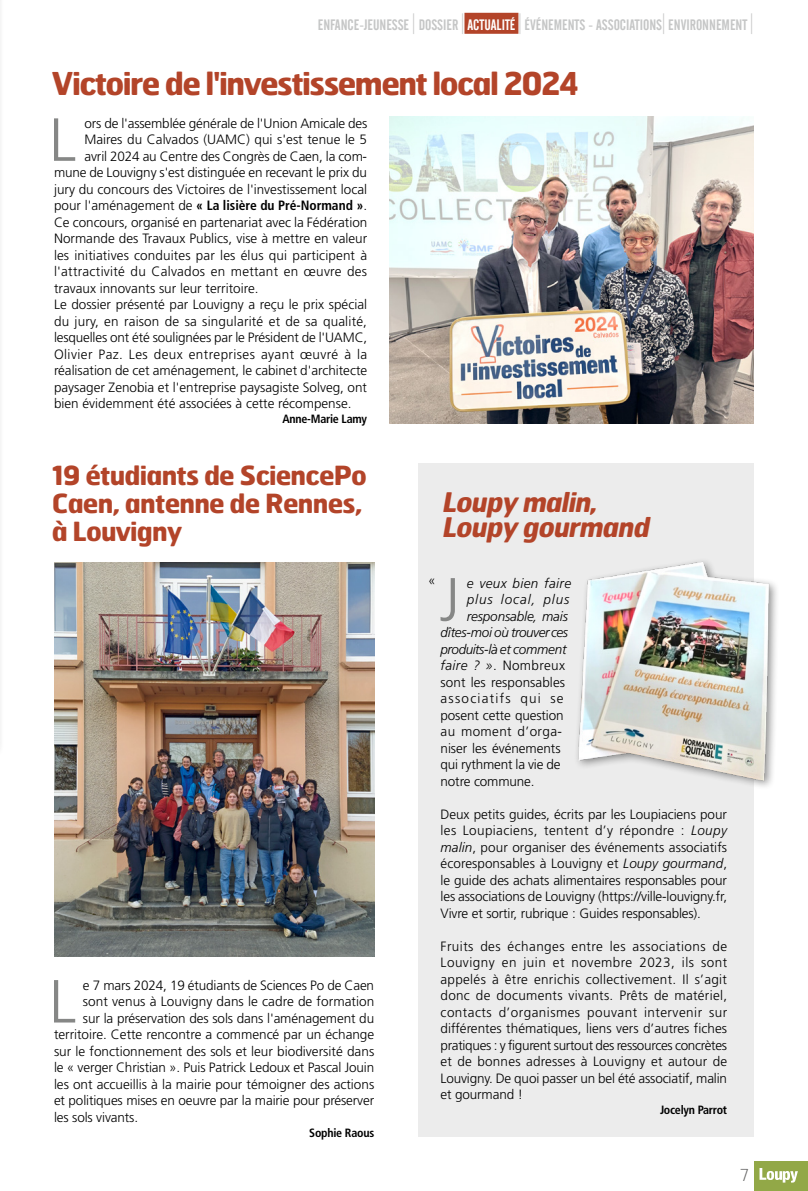
<style>
.page{position:relative;width:808px;height:1191px;background:#fff}
.page>*{position:absolute;margin:0;border:0;box-sizing:border-box;transform-origin:0 0}
.t1{font:300 60.75px "Frutiger LT Std";color:#868786}
.t2{font:700 31.5px "Hermes";letter-spacing:-.05em;color:#b34429}
.t3{font:italic 700 27px/25.5px "Hermes";color:#b34429}
.t4{font:700 26.4px/27.9px "Hermes";letter-spacing:-.03em;color:#b34429}
.t5{font:100 16.5px "Hermes";color:#626261}
.t6{font:15px "Alternate Gothic No 2 BT";color:#c5c6c6}
.t7{font:300 13.5px/16.5px "Frutiger LT Std";letter-spacing:-.01em;color:#000;text-align:justify}
.t8{font:italic 300 13.5px "Frutiger LT Std";letter-spacing:-.01em;color:#000}
.t9{font:300 13.5px "Frutiger LT Std";letter-spacing:.03em;color:#000}
.t10{font:italic 300 13.5px "Frutiger LT Std";letter-spacing:-.035em;color:#000}
.t11{font:300 13.5px "Frutiger LT Std";letter-spacing:.095em;color:#000}
.t12{font:italic 300 13.5px "Frutiger LT Std";letter-spacing:.025em;color:#000}
.t13{font:italic 300 13.5px "Frutiger LT Std";letter-spacing:.07em;color:#000}
.t14{font:700 condensed 12px "Frutiger LT Std";letter-spacing:-.02em;color:#000}
.s1{font-family:"Hermes";font-weight:100;font-size:21px}
.s2{color:#fff}
.s3{font-weight:700;font-stretch:condensed}
.s4{font-style:normal}
.s5{font-style:italic}
</style>
<div class="page">
<div style="left:418px;top:463px;width:336px;height:674px;background:#ececec"></div>
<img style="left:577px;top:561px;width:200px;height:226px">
<div style="left:464px;top:13px;width:54px;height:21px;background:#b34429"></div>
<img style="left:389px;top:117px;width:365px;height:307px">
<img style="left:54px;top:562px;width:320px;height:394px">
<div style="left:754px;top:1161px;width:54px;height:30px;background:#92a847"></div>
<svg style="left:759px;top:1168px;width:39px;height:14px"></svg>
<p class="t6" style="left:318px;top:16px;width:437px">ENFANCE-JEUNESSE <span class="s1">|</span> DOSSIER <span class="s1">|</span> <span class="s2">ACTUALITÉ</span> <span class="s1">|</span> ÉVÉNEMENTS - ASSOCIATIONS<span class="s1">|</span> ENVIRONNEMENT <span class="s1">|</span></p>
<p class="t2" style="left:52px;top:63px;width:528px">Victoire de l'investissement local 2024</p>
<p class="t1" style="left:49px;top:105px;width:28px">L</p>
<p class="t7" style="left:54px;top:115px;width:315px;text-align:right">ors de l'assemblée générale de l'Union Amicale des Maires du Calvados (UAMC) qui s'est tenue le 5<br>avril 2024 au Centre des Congrès de Caen, la com&shy;mune de Louvigny s'est distinguée en recevant le prix du jury du concours des Victoires de l'investissement local pour l'aménagement de <span class="s3">« La lisière du Pré-Normand »</span>.</p>
<p class="t7" style="left:54px;top:214px;width:315px">Ce concours, organisé en partenariat avec la Fédération Normande des Travaux Publics, vise à mettre en valeur les initiatives conduites par les élus qui participent à l'attractivité du Calvados en mettant en œuvre des travaux innovants sur leur territoire.</p>
<p class="t7" style="left:54px;top:297px;width:315px">Le dossier présenté par Louvigny a reçu le prix spécial du jury, en raison de sa singularité et de sa qualité, lesquelles ont été soulignées par le Président de l'UAMC, Olivier Paz. Les deux entreprises ayant œuvré à la réalisation de cet aménagement, le cabinet d'architecte paysager Zenobia et l'entreprise paysagiste Solveg, ont bien évidemment été associées à cette récompense.</p>
<p class="t14" style="left:282px;top:412px;width:86px">Anne-Marie Lamy</p>
<p class="t4" style="left:52px;top:460px;width:316px">19 étudiants de SciencePo<br>Caen, antenne de Rennes,</p>
<p class="t4" style="left:52px;top:516px;width:132px">à Louvigny</p>
<p class="t1" style="left:49px;top:967px;width:28px">L</p>
<p class="t7" style="left:83px;top:976px;width:293px">e 7 mars 2024, 19 étudiants de Sciences Po de Caen</p>
<p class="t7" style="left:83px;top:993px;width:293px">sont venus à Louvigny dans le cadre de formation</p>
<p class="t7" style="left:83px;top:1009px;width:293px">sur la préservation des sols dans l'aménagement du</p>
<p class="t7" style="left:54px;top:1026px;width:322px">territoire. Cette rencontre a commencé par un échange</p>
<p class="t7" style="left:54px;top:1042px;width:322px">sur le fonctionnement des sols et leur biodiversité dans</p>
<p class="t7" style="left:54px;top:1059px;width:322px">le « verger Christian ». Puis Patrick Ledoux et Pascal Jouin</p>
<p class="t7" style="left:54px;top:1075px;width:322px">les ont accueillis à la mairie pour témoigner des actions</p>
<p class="t7" style="left:54px;top:1092px;width:322px">et politiques mises en oeuvre par la mairie pour préserver</p>
<p class="t7" style="left:54px;top:1108px;width:86px">les sols vivants.</p>
<p class="t14" style="left:309px;top:1125px;width:66px">Sophie Raous</p>
<p class="t3" style="left:441px;top:488px;width:215px">Loupy malin<span class="s4">,<br></span>Loupy gourmand</p>
<p class="t7" style="left:428px;top:572px;width:9px">«</p>
<p class="t1" style="left:440px;top:565px;width:22px">J</p>
<p class="t12" style="left:467px;top:575px;width:106px">e veux bien faire</p>
<p class="t13" style="left:467px;top:591px;width:104px">plus local, plus</p>
<p class="t8" style="left:467px;top:608px;width:103px">responsable, mais</p>
<p class="t10" style="left:441px;top:624px;width:129px">dîtes-moi où trouver ces</p>
<p class="t8" style="left:441px;top:641px;width:127px">produits-là et comment</p>
<p class="t9" style="left:441px;top:658px;width:126px"><span class="s5">faire ? »</span>. Nombreux</p>
<p class="t7" style="left:441px;top:674px;width:126px">sont les responsables</p>
<p class="t11" style="left:441px;top:691px;width:125px">associatifs qui se</p>
<p class="t7" style="left:441px;top:707px;width:125px">posent cette question</p>
<p class="t9" style="left:441px;top:724px;width:123px">au moment d’orga-</p>
<p class="t7" style="left:441px;top:740px;width:122px">niser les événements</p>
<p class="t7" style="left:441px;top:756px;width:121px">qui rythment la vie de</p>
<p class="t7" style="left:441px;top:773px;width:96px">notre commune.</p>
<p class="t7" style="left:441px;top:806px;width:288px">Deux petits guides, écrits par les Loupiaciens pour les Loupiaciens, tentent d’y répondre : <span class="s5">Loupy malin</span>, pour organiser des événements associatifs écoresponsables à Louvigny et <span class="s5">Loupy gourmand</span>, le guide des achats alimentaires responsables pour les associations de Louvigny (https://ville-louvigny.fr, Vivre et sortir, rubrique : Guides responsables).</p>
<p class="t7" style="left:441px;top:938px;width:288px">Fruits des échanges entre les associations de Louvigny en juin et novembre 2023, ils sont appelés à être enrichis collectivement. Il s’agit donc de documents vivants. Prêts de matériel, contacts d’organismes pouvant intervenir sur différentes thématiques, liens vers d’autres fiches pratiques : y figurent surtout des ressources concrètes et de bonnes adresses à Louvigny et autour de Louvigny. De quoi passer un bel été associatif, malin et gourmand !</p>
<p class="t14" style="left:660px;top:1103px;width:69px">Jocelyn Parrot</p>
<p class="t5" style="left:741px;top:1164px;width:10px">7</p>
</div>
